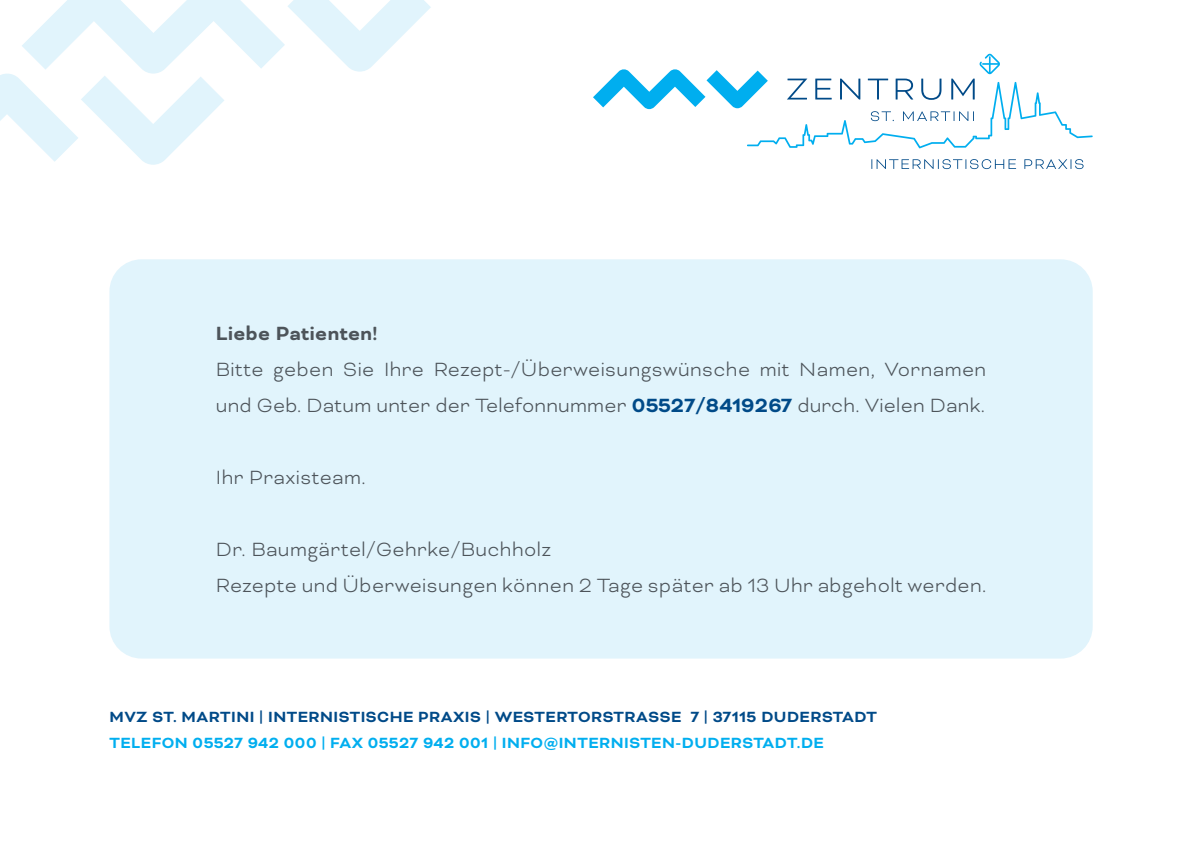
<style>
.page{position:relative;width:1202px;height:851px;background:#fff}
.page>*{position:absolute;margin:0;border:0;box-sizing:border-box;transform-origin:0 0}
.t1{font:300 22px/36px "Bicyclette";letter-spacing:.02em;color:#4d545a}
.t2{font:700 22px "Bicyclette";letter-spacing:.02em;color:#4d545a}
.t3{font:700 17px "Bicyclette";letter-spacing:.03em;color:#004a88}
.t4{font:700 17px "Bicyclette";letter-spacing:.03em;color:#00aeef}
.s1{font-weight:700;color:#004a88}
</style>
<div class="page">
<div style="left:109px;top:259px;width:984px;height:399px;background:#e1f4fc;border-radius:32px"></div>
<svg style="left:0;top:0;width:431px;height:165px"></svg>
<svg style="left:593px;top:54px;width:500px;height:94px"></svg>
<svg style="left:871px;top:159px;width:145px;height:10px"></svg>
<svg style="left:1024px;top:159px;width:59px;height:10px"></svg>
<p class="t2" style="left:216px;top:320px;width:163px">Liebe Patienten!</p>
<p class="t1" style="left:216px;top:351px;width:772px">Bitte geben Sie Ihre Rezept-/Überweisungswünsche mit Namen, Vornamen und Geb. Datum unter der Telefonnummer <span class="s1">05527/8419267</span> durch. Vielen Dank.</p>
<p class="t1" style="left:216px;top:459px;width:151px">Ihr Praxisteam.</p>
<p class="t1" style="left:216px;top:531px;width:772px">Dr. Baumgärtel/Gehrke/Buchholz<br>Rezepte und Überweisungen können 2 Tage später ab 13 Uhr abgeholt werden.</p>
<p class="t3" style="left:109px;top:706px;width:769px">MVZ ST. MARTINI | INTERNISTISCHE PRAXIS | WESTERTORSTRASSE 7 | 37115 DUDERSTADT</p>
<p class="t4" style="left:109px;top:732px;width:716px">TELEFON 05527 942 000 | FAX 05527 942 001 | INFO@INTERNISTEN-DUDERSTADT.DE</p>
</div>
